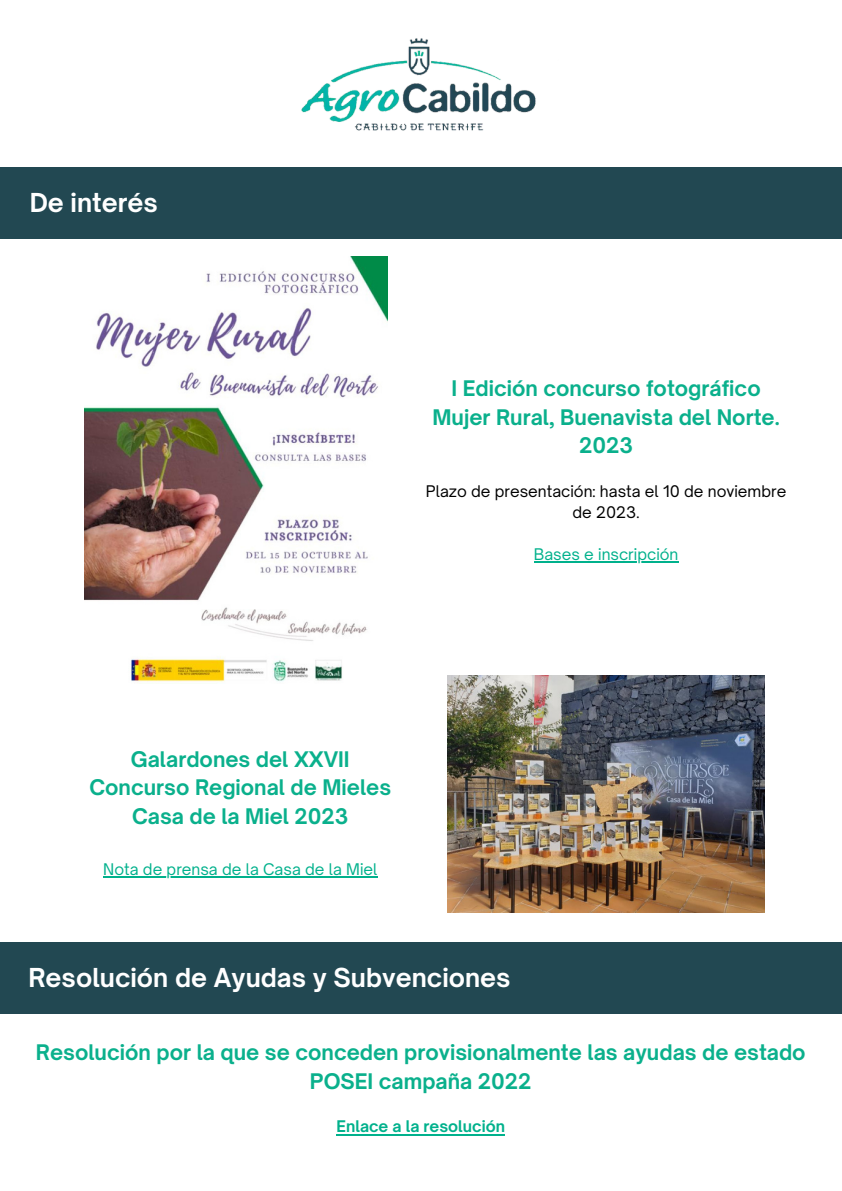
<style>
.page{position:relative;width:842px;height:1191px;background:#fff}
.page>*{position:absolute;margin:0;border:0;box-sizing:border-box;transform-origin:0 0}
.t1{font:700 25px "Open Sauce One";color:#fff}
.t2{font:700 20.6px/28.5px "Open Sauce One";color:#0ab08c;text-align:center}
.t3{font:15.4px/21px "Open Sauce One";color:#000;text-align:center}
.t4{font:15.4px "Open Sauce One";color:#00b18c}
.t5{font:700 15.4px "Open Sauce One";color:#00b18c}
</style>
<div class="page">
<img style="left:301px;top:38px;width:235px;height:93px">
<div style="left:0;top:167px;width:842px;height:71px;background:#224852"></div>
<img style="left:84px;top:257px;width:304px;height:426px">
<img style="left:448px;top:675px;width:317px;height:237px">
<hr style="left:534px;top:561px;width:144px;height:2px;background:#00b18c">
<hr style="left:103px;top:876px;width:274px;height:1px;background:#00b18c">
<div style="left:0;top:942px;width:842px;height:71px;background:#224852"></div>
<hr style="left:337px;top:1133px;width:168px;height:2px;background:#00b18c">
<p class="t1" style="left:30px;top:187px;width:130px">De interés</p>
<p class="t2" style="left:432px;top:374px;width:349px">I Edición concurso fotográfico<br>Mujer Rural, Buenavista del Norte.<br>2023</p>
<p class="t3" style="left:426px;top:480px;width:362px">Plazo de presentación: hasta el 10 de noviembre de 2023.</p>
<p class="t4" style="left:534px;top:544px;width:146px">Bases e inscripción</p>
<p class="t2" style="left:89px;top:744px;width:303px">Galardones del XXVII<br>Concurso Regional de Mieles<br>Casa de la Miel 2023</p>
<p class="t4" style="left:103px;top:859px;width:276px">Nota de prensa de la Casa de la Miel</p>
<p class="t1" style="left:28px;top:961px;width:484px">Resolución de Ayudas y Subvenciones</p>
<p class="t2" style="left:36px;top:1038px;width:771px">Resolución por la que se conceden provisionalmente las ayudas de estado<br>POSEI campaña 2022</p>
<p class="t5" style="left:337px;top:1116px;width:170px">Enlace a la resolución</p>
</div>
